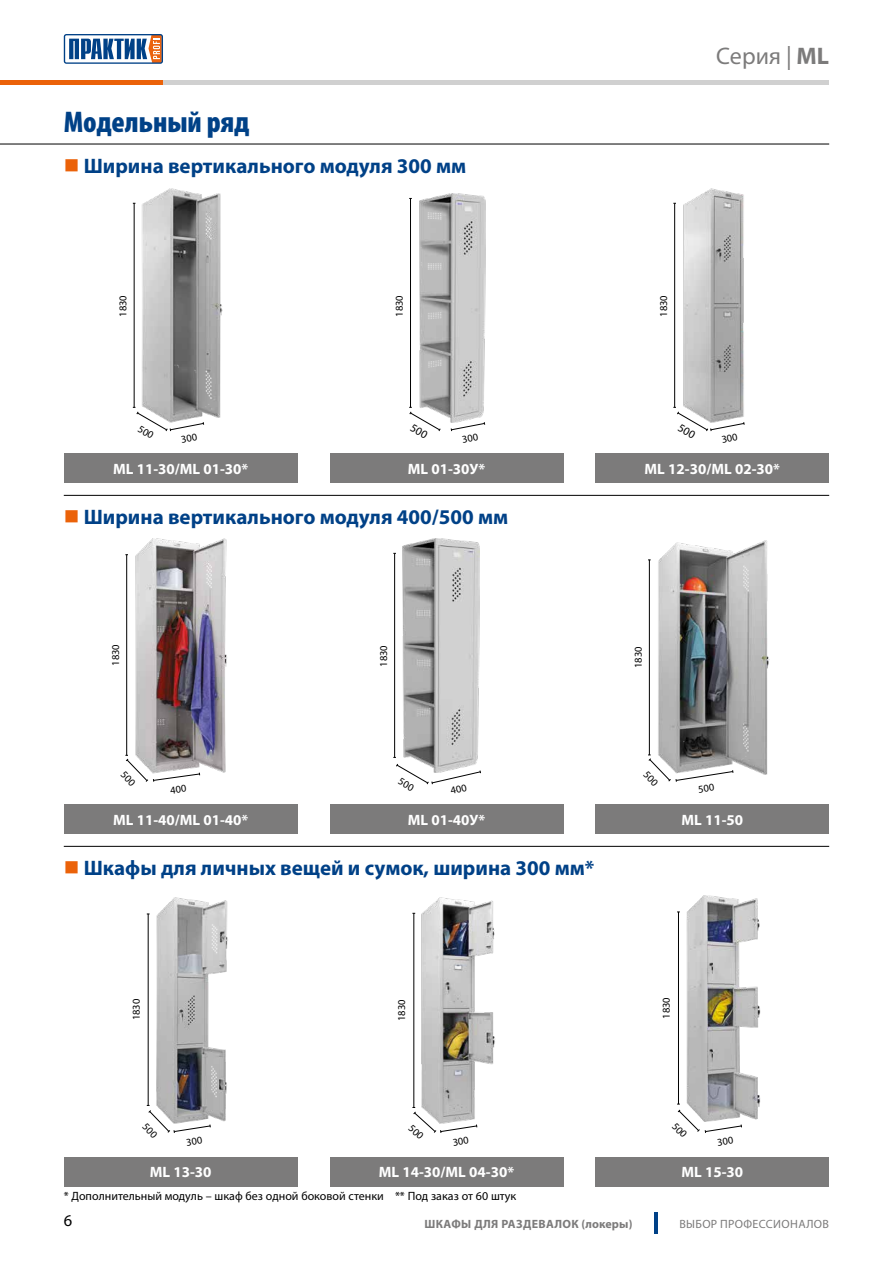
<style>
.page{position:relative;width:893px;height:1263px;background:#fff}
.page>*{position:absolute;margin:0;border:0;box-sizing:border-box;transform-origin:0 0}
.t1{font:900 condensed 30px "Myriad Pro";color:#004187}
.t2{font:24px "Myriad Pro";color:#7c7b7b}
.t3{font:700 21px "Myriad Pro";color:#004187}
.t4{font:16.5px "Myriad Pro";color:#000}
.t5{font:700 15px "Myriad Pro";color:#fff}
.t6{font:12px "Myriad Pro";color:#000}
.t7{font:700 12px "Myriad Pro";letter-spacing:.03em;color:#7c7b7b}
.t8{font:12px "Myriad Pro";letter-spacing:.03em;color:#7c7b7b}
.t9{font:10.5px "Myriad Pro";color:#000}
.s1{color:#eb6209}
.s2{font-weight:700}
</style>
<div class="page">
<hr style="left:654px;top:1213px;width:3px;height:21px;background:#004187">
<div style="left:595px;top:804px;width:234px;height:30px;background:#7c7b7b"></div>
<div style="left:595px;top:1157px;width:234px;height:29px;background:#7c7b7b"></div>
<div style="left:330px;top:1157px;width:233px;height:29px;background:#7c7b7b"></div>
<div style="left:64px;top:1157px;width:234px;height:29px;background:#7c7b7b"></div>
<div style="left:64px;top:804px;width:234px;height:30px;background:#7c7b7b"></div>
<div style="left:64px;top:453px;width:234px;height:30px;background:#7c7b7b"></div>
<div style="left:330px;top:804px;width:233px;height:30px;background:#7c7b7b"></div>
<div style="left:330px;top:453px;width:233px;height:30px;background:#7c7b7b"></div>
<div style="left:595px;top:453px;width:234px;height:30px;background:#7c7b7b"></div>
<svg style="left:64px;top:34px;width:99px;height:30px"></svg>
<hr style="left:159px;top:81px;width:670px;height:4px;background:#d0d0d0">
<hr style="left:0;top:81px;width:163px;height:4px;background:#eb6209">
<hr style="left:0;top:144px;width:829px;height:1px;background:#000">
<hr style="left:64px;top:495px;width:765px;height:1px;background:#000">
<hr style="left:64px;top:846px;width:765px;height:1px;background:#000">
<img style="left:658px;top:540px;width:111px;height:234px">
<hr style="left:649px;top:560px;width:1px;height:195px;background:#000">
<img style="left:135px;top:539px;width:92px;height:234px">
<hr style="left:126px;top:555px;width:1px;height:200px;background:#000">
<img style="left:141px;top:188px;width:81px;height:230px">
<hr style="left:134px;top:203px;width:1px;height:204px;background:#000">
<img style="left:420px;top:193px;width:66px;height:228px">
<hr style="left:410px;top:198px;width:1px;height:209px;background:#000">
<img style="left:683px;top:188px;width:61px;height:219px">
<hr style="left:674px;top:203px;width:1px;height:204px;background:#000">
<img style="left:156px;top:897px;width:72px;height:225px">
<hr style="left:148px;top:914px;width:1px;height:191px;background:#000">
<img style="left:421px;top:897px;width:74px;height:210px">
<hr style="left:413px;top:913px;width:1px;height:194px;background:#000">
<img style="left:686px;top:895px;width:75px;height:225px">
<hr style="left:678px;top:912px;width:1px;height:192px;background:#000">
<img style="left:402px;top:539px;width:77px;height:218px">
<hr style="left:394px;top:553px;width:1px;height:204px;background:#000">
<svg style="left:648px;top:755px;width:85px;height:27px"></svg>
<svg style="left:125px;top:755px;width:75px;height:27px"></svg>
<svg style="left:133px;top:407px;width:71px;height:25px"></svg>
<svg style="left:409px;top:407px;width:32px;height:25px"></svg>
<svg style="left:450px;top:421px;width:35px;height:11px"></svg>
<svg style="left:673px;top:407px;width:72px;height:25px"></svg>
<svg style="left:146px;top:1105px;width:65px;height:28px"></svg>
<svg style="left:412px;top:1107px;width:65px;height:26px"></svg>
<svg style="left:677px;top:1104px;width:65px;height:29px"></svg>
<svg style="left:393px;top:757px;width:88px;height:28px"></svg>
<h1 class="t1" style="left:64px;top:103px;width:187px">Модельный ряд</h1>
<p class="t3" style="left:64px;top:152px;width:404px"><span class="s1">■</span> Ширина вертикального модуля 300 мм</p>
<p class="t9" style="left:117px;top:317px;width:23px;rotate:-90deg">1830</p>
<p class="t9" style="left:393px;top:317px;width:23px;rotate:-90deg">1830</p>
<p class="t9" style="left:657px;top:317px;width:23px;rotate:-90deg">1830</p>
<p class="t2" style="left:716px;top:41px;width:115px">Cерия | <span class="s2">ML</span></p>
<p class="t5" style="left:113px;top:459px;width:137px">ML 11-30/ML 01-30*</p>
<p class="t5" style="left:408px;top:459px;width:79px">ML 01-30У*</p>
<p class="t5" style="left:645px;top:459px;width:137px">ML 12-30/ML 02-30*</p>
<p class="t3" style="left:64px;top:503px;width:446px"><span class="s1">■</span> Ширина вертикального модуля 400/500 мм</p>
<p class="t9" style="left:109px;top:666px;width:23px;rotate:-90deg">1830</p>
<p class="t9" style="left:377px;top:667px;width:23px;rotate:-90deg">1830</p>
<p class="t9" style="left:632px;top:668px;width:23px;rotate:-90deg">1830</p>
<p class="t5" style="left:113px;top:810px;width:137px">ML 11-40/ML 01-40*</p>
<p class="t5" style="left:408px;top:810px;width:79px">ML 01-40У*</p>
<p class="t3" style="left:64px;top:854px;width:532px"><span class="s1">■</span> Шкафы для личных вещей и сумок, ширина 300 мм*</p>
<p class="t5" style="left:681px;top:810px;width:63px">ML 11-50</p>
<p class="t9" style="left:130px;top:1020px;width:23px;rotate:-90deg">1830</p>
<p class="t9" style="left:395px;top:1021px;width:23px;rotate:-90deg">1830</p>
<p class="t9" style="left:660px;top:1019px;width:23px;rotate:-90deg">1830</p>
<p class="t5" style="left:150px;top:1162px;width:63px">ML 13-30</p>
<p class="t5" style="left:379px;top:1162px;width:137px">ML 14-30/ML 04-30*</p>
<p class="t5" style="left:681px;top:1162px;width:63px">ML 15-30</p>
<p class="t6" style="left:64px;top:1188px;width:454px">* Дополнительный модуль – шкаф без одной боковой стенки ** Под заказ от 60 штук</p>
<p class="t4" style="left:64px;top:1210px;width:10px">6</p>
<p class="t7" style="left:424px;top:1216px;width:210px">ШКАФЫ ДЛЯ РАЗДЕВАЛОК (локеры)</p>
<p class="t8" style="left:679px;top:1216px;width:151px">ВЫБОР ПРОФЕССИОНАЛОВ</p>
</div>
